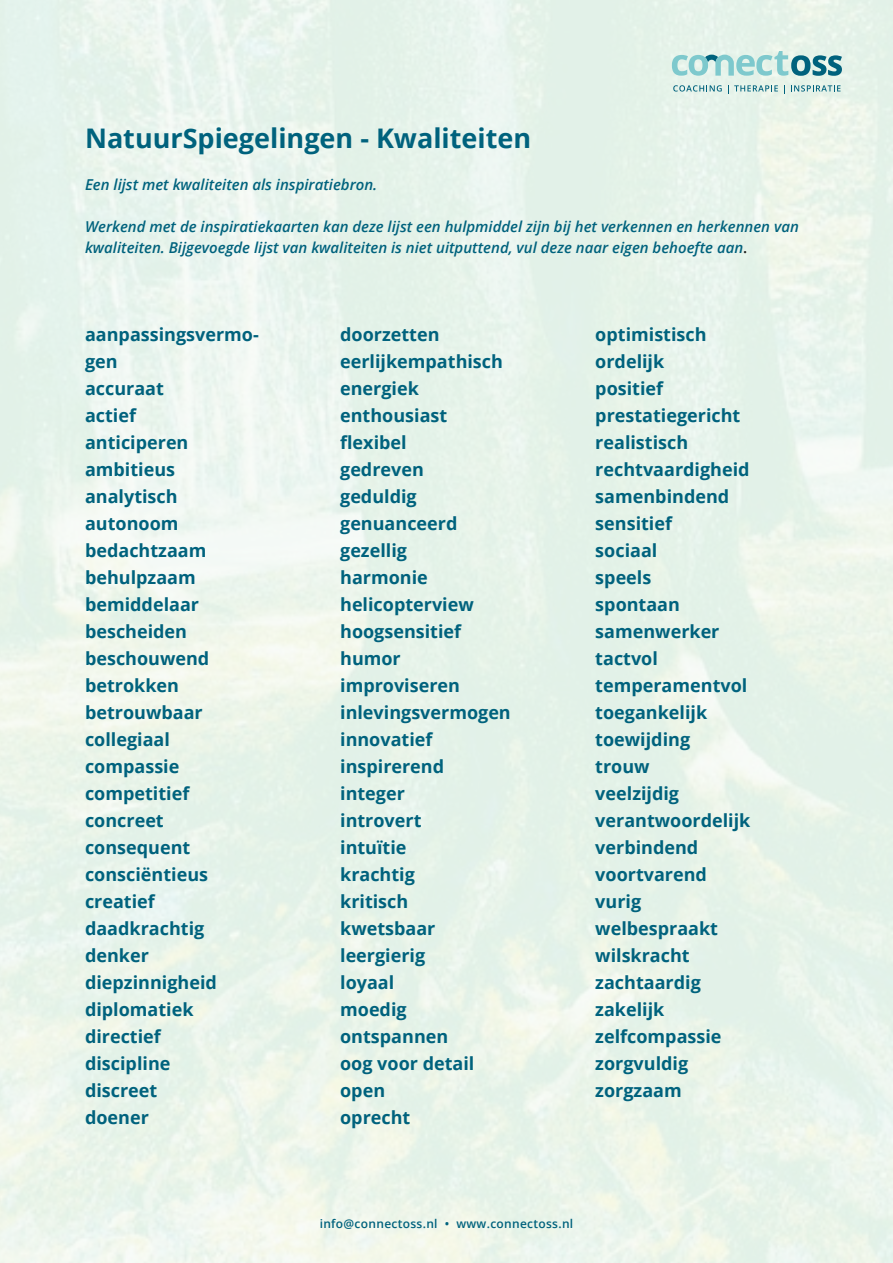
<style>
.page{position:relative;width:893px;height:1263px;background:#fff}
.page>*{position:absolute;margin:0;border:0;box-sizing:border-box;transform-origin:0 0}
.t1{font:700 27px "Open Sans";color:#00627d}
.t2{font:700 18px/27px "Open Sans";color:#00627d}
.t3{font:italic 600 15px/21px "Open Sans";color:#00627d}
.t4{font:600 12px "Open Sans";letter-spacing:.025em;color:#00627d}
.s1{font-style:normal;color:#1d1d1b}
</style>
<div class="page">
<img style="left:0;top:0;width:893px;height:1263px">
<svg style="left:672px;top:51px;width:170px;height:25px;background:#a2cfcf"></svg>
<svg style="left:673px;top:85px;width:49px;height:7px"></svg>
<svg style="left:728px;top:85px;width:50px;height:8px"></svg>
<svg style="left:791px;top:85px;width:49px;height:7px"></svg>
<h1 class="t1" style="left:85px;top:119px;width:448px">NatuurSpiegelingen - Kwaliteiten</h1>
<p class="t3" style="left:85px;top:174px;width:294px">Een lijst met kwaliteiten als inspiratiebron.</p>
<p class="t3" style="left:85px;top:216px;width:715px">Werkend met de inspiratiekaarten kan deze lijst een hulpmiddel zijn bij het verkennen en herkennen van kwaliteiten. Bijgevoegde lijst van kwaliteiten is niet uitputtend, vul deze naar eigen behoefte aan<span class="s1">.</span></p>
<p class="t2" style="left:85px;top:321px;width:175px">aanpassingsvermo&shy;gen<br>accuraat<br>actief<br>anticiperen ambitieus analytisch autonoom bedachtzaam behulpzaam bemiddelaar bescheiden beschouwend betrokken betrouwbaar collegiaal compassie competitief concreet consequent consciëntieus creatief daadkrachtig denker diepzinnigheid diplomatiek directief<br>discipline<br>discreet<br>doener</p>
<p class="t2" style="left:340px;top:321px;width:172px">doorzetten eerlijkempathisch energiek enthousiast flexibel<br>gedreven<br>geduldig genuanceerd gezellig<br>harmonie helicopterview hoogsensitief humor improviseren inlevingsvermogen innovatief inspirerend integer<br>introvert<br>intuïtie<br>krachtig<br>kritisch<br>kwetsbaar leergierig<br>loyaal<br>moedig ontspannen<br>oog voor detail open<br>oprecht</p>
<p class="t2" style="left:595px;top:321px;width:157px">optimistisch ordelijk<br>positief prestatiegericht realistisch rechtvaardigheid samenbindend sensitief<br>sociaal<br>speels<br>spontaan samenwerker tactvol temperamentvol toegankelijk toewijding<br>trouw<br>veelzijdig verantwoordelijk verbindend voortvarend vurig welbespraakt wilskracht zachtaardig zakelijk zelfcompassie zorgvuldig zorgzaam</p>
<p class="t4" style="left:320px;top:1215px;width:255px">info@connectoss.nl • www.connectoss.nl</p>
</div>
